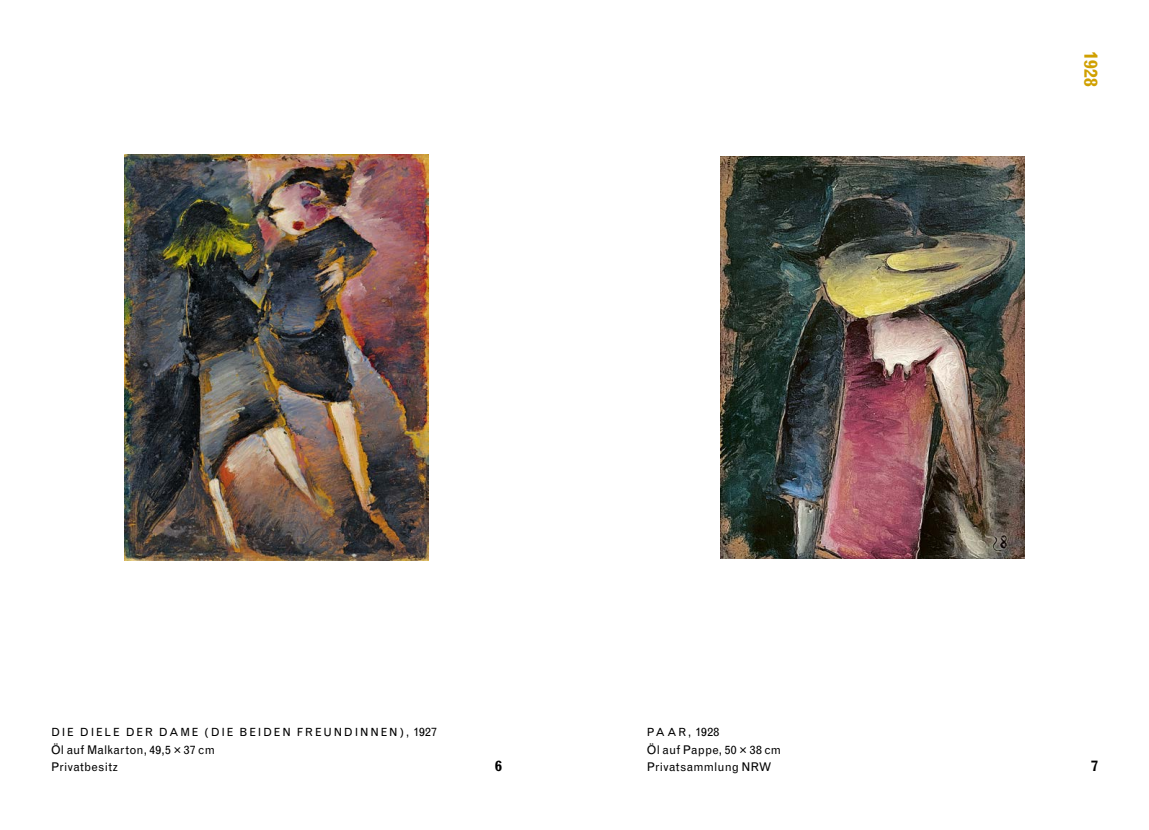
<style>
.page{position:relative;width:1149px;height:830px;background:#fff}
.page>*{position:absolute;margin:0;border:0;box-sizing:border-box;transform-origin:0 0}
.t1{font:700 18px "Grotesque";color:#d0a000}
.t2{font:700 14.25px "Grotesque";color:#000}
.t3{font:12px/17.2px "Grotesque";letter-spacing:.015em;color:#000}
.t4{font:11.25px "Grotesque";letter-spacing:.155em;color:#000}
.s1{font-size:12px}
</style>
<div class="page">
<img style="left:720px;top:156px;width:304px;height:402px">
<img style="left:124px;top:154px;width:305px;height:406px">
<h1 class="t1" style="left:1100px;top:51px;width:37px;rotate:90deg">1928</h1>
<p class="t4" style="left:51px;top:725px;width:387px">DIE DIELE DER DAME (DIE BEIDEN FREUNDINNEN), <span class="s1">1927</span></p>
<p class="t3" style="left:51px;top:740px;width:165px">Öl auf Malkarton, 49,5 × 37 cm<br>Privatbesitz</p>
<p class="t4" style="left:646px;top:725px;width:74px">PAAR, <span class="s1">1928</span></p>
<p class="t3" style="left:646px;top:740px;width:136px">Öl auf Pappe, 50 × 38 cm</p>
<p class="t2" style="left:495px;top:757px;width:8px">6</p>
<p class="t3" style="left:646px;top:757px;width:126px">Privatsammlung NRW</p>
<p class="t2" style="left:1090px;top:757px;width:8px">7</p>
</div>
